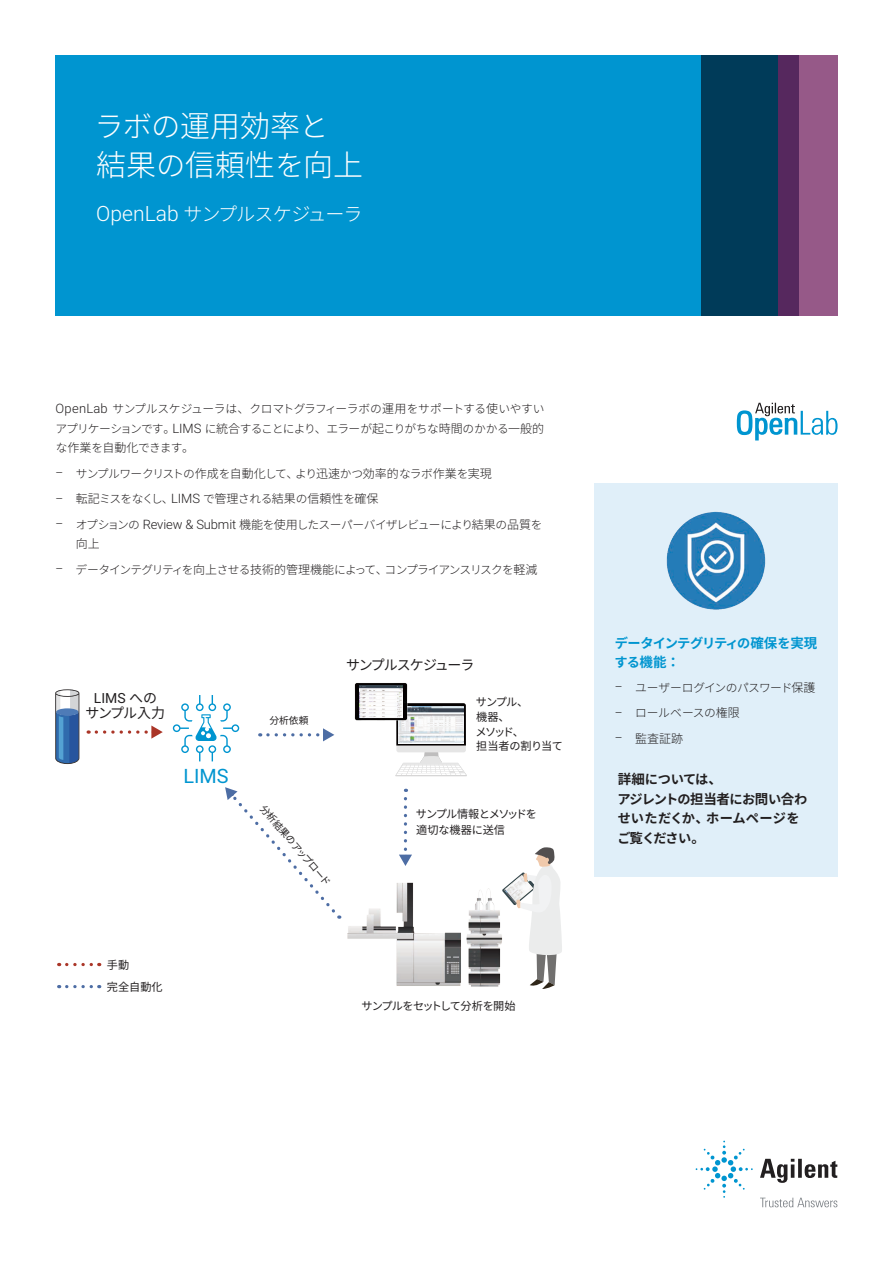
<style>
.page{position:relative;width:893px;height:1263px;background:#fff}
.page>*{position:absolute;margin:0;border:0;box-sizing:border-box;transform-origin:0 0}
.t1{font:300 30px "Noto Sans CJ Kjp";color:#fff}
.t2{font:300 29.4px "Noto Sans CJ Kjp";color:#fff}
.t3{font:19.8px "Roboto";color:#0095d0}
.t4{font:300 19.05px "Noto Sans CJ Kjp";letter-spacing:-.06em;color:#fff}
.t5{font:13.95px "Noto Sans CJ Kjp";letter-spacing:-.075em;color:#221f20}
.t6{font:13.95px "Roboto";color:#221f20}
.t7{font:700 13.5px "Noto Sans CJ Kjp";color:#0095d0}
.t8{font:700 13.2px/19.5px "Noto Sans CJ Kjp";letter-spacing:-.055em;color:#221f20}
.t9{font:700 13.2px "Noto Sans CJ Kjp";letter-spacing:-.08em;color:#0095d0}
.t10{font:300 12px "Noto Sans CJ Kjp";color:#221f20}
.t11{font:300 11.7px/19.5px "Noto Sans CJ Kjp";letter-spacing:-.07em;color:#221f20;text-align:justify}
.t12{font:300 11.7px "Noto Sans CJ Kjp";letter-spacing:-.095em;color:#221f20}
.t13{font:300 11.7px "Noto Sans CJ Kjp";letter-spacing:-.05em;color:#221f20}
.t14{font:300 11.7px "Noto Sans CJ Kjp";letter-spacing:-.015em;color:#221f20}
.t15{font:11.25px/15.3px "Noto Sans CJ Kjp";letter-spacing:-.04em;color:#221f20}
.t16{font:11.25px/14.9px "Noto Sans CJ Kjp";letter-spacing:-.065em;color:#221f20}
.t17{font:11.25px "Noto Sans CJ Kjp";letter-spacing:-.07em;color:#221f20}
.t18{font:9.75px "Noto Sans CJ Kjp";color:#221f20}
.s1{font-size:30px}
.s2{font-size:29.4px}
.s3{font-family:"Roboto";font-size:21px}
.s4{font-family:"Roboto";font-size:12.9px}
.s5{font-size:12px}
.s6{font-family:"Roboto";font-size:12px}
.s7{font-family:"Roboto"}
.s8{font-size:11.7px}
.s9{font-family:"Noto Sans CJ Kjp"}
.s10{font-size:13.5px}
.s11{font-size:13.2px}
</style>
<div class="page">
<div style="left:595px;top:484px;width:243px;height:393px;background:#e0eff9"></div>
<img style="left:666px;top:511px;width:100px;height:99px">
<div style="left:55px;top:55px;width:723px;height:261px;background:#0095d0"></div>
<div style="left:701px;top:55px;width:98px;height:261px;background:#003b59"></div>
<svg style="left:778px;top:55px;width:60px;height:261px;fill:#965988"></svg>
<img style="left:347px;top:882px;width:114px;height:104px">
<img style="left:466px;top:889px;width:36px;height:98px">
<svg style="left:173px;top:695px;width:66px;height:66px"></svg>
<svg style="left:395px;top:703px;width:72px;height:73px"></svg>
<img style="left:399px;top:706px;width:64px;height:37px">
<svg style="left:96px;top:725px;width:67px;height:14px"></svg>
<svg style="left:67px;top:963px;width:33px;height:3px"></svg>
<svg style="left:67px;top:985px;width:33px;height:3px"></svg>
<svg style="left:268px;top:728px;width:66px;height:13px"></svg>
<svg style="left:399px;top:799px;width:13px;height:67px"></svg>
<svg style="left:225px;top:787px;width:115px;height:132px"></svg>
<svg style="left:55px;top:689px;width:24px;height:75px"></svg>
<img style="left:354px;top:683px;width:57px;height:40px">
<img style="left:359px;top:685px;width:43px;height:32px">
<svg style="left:502px;top:847px;width:60px;height:142px"></svg>
<svg style="left:760px;top:1159px;width:77px;height:24px"></svg>
<svg style="left:696px;top:1141px;width:57px;height:57px"></svg>
<svg style="left:760px;top:1198px;width:77px;height:9px"></svg>
<svg style="left:737px;top:403px;width:100px;height:37px"></svg>
<h2 class="t2" style="left:94px;top:109px;width:236px">ラボの<span class="s1">運用効率</span>と</h2>
<h1 class="t1" style="left:96px;top:148px;width:268px">結果<span class="s2">の</span>信頼性<span class="s2">を</span>向上</h1>
<h3 class="t4" style="left:96px;top:203px;width:268px"><span class="s3">OpenLab</span> サンプルスケジューラ</h3>
<p class="t11" style="left:55px;top:399px;width:491px"><span class="s4">OpenLab</span> サンプルスケジューラは<span class="s5">、</span>クロマトグラフィーラボの<span class="s5">運用</span>をサポートする<span class="s5">使</span>いやすいアプリケーションです<span class="s5">。</span><span class="s4">LIMS</span> に<span class="s5">統合</span>することにより<span class="s5">、</span>エラーが<span class="s5">起</span>こりがちな<span class="s5">時間</span>のかかる<span class="s5">一般的</span>な<span class="s5">作業</span>を<span class="s5">自動化</span>できます<span class="s5">。</span></p>
<p class="t11" style="left:56px;top:464px;width:438px"><span class="s6">–</span> サンプルワークリストの<span class="s5">作成</span>を<span class="s5">自動化</span>して<span class="s5">、</span>より<span class="s5">迅速</span>かつ<span class="s5">効率的</span>なラボ<span class="s5">作業</span>を<span class="s5">実現</span></p>
<p class="t10" style="left:56px;top:492px;width:324px"><span class="s7">–</span> 転記<span class="s8">ミスをなくし</span>、<span class="s4">LIMS</span> <span class="s8">で</span>管理<span class="s8">される</span>結果<span class="s8">の</span>信頼性<span class="s8">を</span>確保</p>
<p class="t11" style="left:56px;top:515px;width:488px"><span class="s6">–</span> オプションの <span class="s4">Review &amp; Submit</span> <span class="s5">機能</span>を<span class="s5">使用</span>したスーパーバイザレビューにより<span class="s5">結果</span>の<span class="s5">品質</span>を</p>
<p class="t10" style="left:76px;top:537px;width:26px">向上</p>
<p class="t12" style="left:56px;top:563px;width:483px"><span class="s6">–</span> データインテグリティを<span class="s5">向上</span>させる<span class="s5">技術的管理機能</span>によって<span class="s5">、</span>コンプライアンスリスクを<span class="s5">軽減</span></p>
<p class="t5" style="left:346px;top:657px;width:130px">サンプルスケジューラ</p>
<p class="t6" style="left:94px;top:688px;width:65px">LIMS <span class="s9">への</span></p>
<p class="t5" style="left:86px;top:705px;width:81px">サンプル入力</p>
<p class="t16" style="left:476px;top:695px;width:89px">サンプル、<br>機器、<br>メソッド、<br>担当者の割り当て</p>
<p class="t18" style="left:269px;top:714px;width:41px">分析依頼</p>
<h3 class="t3" style="left:183px;top:762px;width:47px">LIMS</h3>
<p class="t15" style="left:107px;top:954px;width:57px;line-height:22px">手動<br>完全自動化</p>
<p class="t18" style="left:267px;top:803px;width:104px;rotate:50deg">分析結果のアップロード</p>
<p class="t15" style="left:416px;top:807px;width:123px">サンプル情報とメソッドを適切な機器に送信</p>
<p class="t17" style="left:362px;top:1000px;width:155px">サンプルをセットして分析を開始</p>
<p class="t9" style="left:615px;top:635px;width:204px">データインテグリティの<span class="s10">確保</span>を<span class="s10">実現</span></p>
<p class="t7" style="left:614px;top:655px;width:67px"><span class="s11">する</span>機能：</p>
<p class="t13" style="left:615px;top:681px;width:202px"><span class="s6">–</span> ユーザーログインのパスワード<span class="s5">保護</span></p>
<p class="t14" style="left:615px;top:706px;width:126px"><span class="s6">–</span> ロールベースの<span class="s5">権限</span></p>
<p class="t10" style="left:615px;top:731px;width:70px"><span class="s7">–</span> 監査証跡</p>
<p class="t8" style="left:617px;top:770px;width:192px"><span class="s10">詳細</span>については<span class="s10">、<br></span>アジレントの<span class="s10">担当者</span>にお<span class="s10">問</span>い<span class="s10">合</span>わせいただくか<span class="s10">、</span>ホームページをご<span class="s10">覧</span>ください<span class="s10">。</span></p>
</div>
